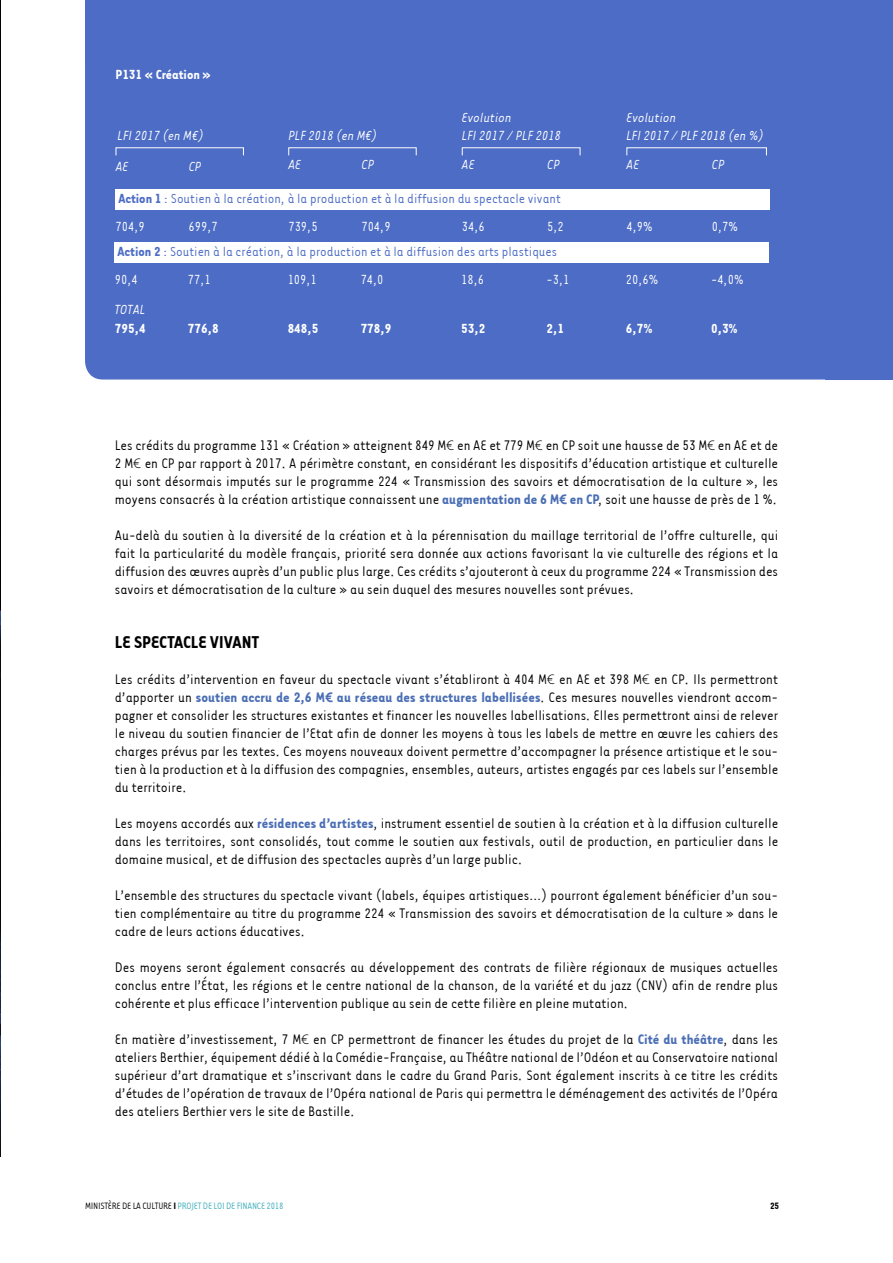
<style>
.page{position:relative;width:893px;height:1263px;background:#fff}
.page>*{position:absolute;margin:0;border:0;box-sizing:border-box;transform-origin:0 0}
.t1{font:700 19.5px "Tarzana Narrow";letter-spacing:.005em;color:#000}
.t2{font:15.75px/18px "Tarzana Narrow";color:#000;text-align:justify}
.t3{font:15px "Tarzana Narrow";color:#4c6cc5}
.t4{font:italic 15px/18px "Tarzana Narrow";color:#fff}
.t5{font:15px "Tarzana Narrow";color:#fff}
.t6{font:700 15px "Tarzana Narrow";color:#fff}
.t7{font:10.5px "Tarzana Narrow";letter-spacing:-.025em;color:#3badba}
.t8{font:700 10.5px "Tarzana Narrow";color:#000}
.s1{font-weight:700}
.s2{font-family:"Nexa";font-weight:300;font-size:13.5px}
.s3{font-weight:700;color:#4a6eb5}
.s4{font-family:"Nexa";font-weight:700;font-size:13.5px;color:#4a6eb5}
.s5{color:#000}
.s6{font-weight:700;color:#000}
</style>
<div class="page">
<img style="left:0;top:0;width:1px;height:1157px">
<div style="left:85px;top:0;width:778px;height:379px;background:#4c6cc5;border-radius:18px"></div>
<div style="left:85px;top:0;width:778px;height:64px;background:#4c6cc5"></div>
<div style="left:825px;top:0;width:68px;height:379px;background:#4c6cc5"></div>
<div style="left:116px;top:190px;width:654px;height:20px;background:#fff"></div>
<div style="left:115px;top:243px;width:654px;height:20px;background:#fff"></div>
<div style="left:116px;top:147px;width:128px;height:9px;border:1px solid #fff"></div>
<div style="left:288px;top:147px;width:129px;height:9px;border:1px solid #fff"></div>
<div style="left:462px;top:147px;width:118px;height:9px;border:1px solid #fff"></div>
<div style="left:626px;top:147px;width:141px;height:9px;border:1px solid #fff"></div>
<p class="t6" style="left:116px;top:66px;width:97px">P131 « Création »</p>
<p class="t4" style="left:462px;top:108px;width:101px">Evolution<br>LFI 2017 / PLF 2018</p>
<p class="t4" style="left:626px;top:108px;width:51px">Evolution</p>
<p class="t4" style="left:118px;top:126px;width:88px">LFI 2017 (en M¤)</p>
<p class="t4" style="left:288px;top:126px;width:90px">PLF 2018 (en M¤)</p>
<p class="t4" style="left:626px;top:126px;width:139px">LFI 2017 / PLF 2018 (en %)</p>
<p class="t4" style="left:116px;top:157px;width:14px">AE</p>
<p class="t4" style="left:189px;top:157px;width:14px">CP</p>
<p class="t4" style="left:288px;top:155px;width:14px">AE</p>
<p class="t4" style="left:361px;top:155px;width:14px">CP</p>
<p class="t4" style="left:462px;top:155px;width:14px">AE</p>
<p class="t4" style="left:547px;top:155px;width:14px">CP</p>
<p class="t4" style="left:626px;top:155px;width:14px">AE</p>
<p class="t4" style="left:712px;top:155px;width:14px">CP</p>
<p class="t3" style="left:118px;top:190px;width:444px"><span class="s1">Action 1</span> : Soutien à la création, à la production et à la diffusion du spectacle vivant</p>
<p class="t5" style="left:116px;top:218px;width:31px">704,9</p>
<p class="t5" style="left:189px;top:218px;width:31px">699,7</p>
<p class="t5" style="left:288px;top:218px;width:31px">739,5</p>
<p class="t5" style="left:361px;top:218px;width:31px">704,9</p>
<p class="t5" style="left:462px;top:218px;width:24px">34,6</p>
<p class="t5" style="left:547px;top:218px;width:18px">5,2</p>
<p class="t5" style="left:626px;top:218px;width:28px">4,9%</p>
<p class="t5" style="left:712px;top:218px;width:28px">0,7%</p>
<p class="t3" style="left:118px;top:243px;width:441px"><span class="s1">Action 2</span> : Soutien à la création, à la production et à la diffusion des arts plastiques</p>
<p class="t5" style="left:115px;top:270px;width:24px">90,4</p>
<p class="t5" style="left:188px;top:270px;width:24px">77,1</p>
<p class="t5" style="left:288px;top:270px;width:31px">109,1</p>
<p class="t5" style="left:361px;top:270px;width:24px">74,0</p>
<p class="t5" style="left:461px;top:270px;width:24px">18,6</p>
<p class="t5" style="left:546px;top:270px;width:24px">-3,1</p>
<p class="t5" style="left:626px;top:270px;width:34px">20,6%</p>
<p class="t5" style="left:711px;top:270px;width:34px">-4,0%</p>
<p class="t6" style="left:115px;top:319px;width:32px">795,4</p>
<p class="t6" style="left:188px;top:319px;width:32px">776,8</p>
<p class="t6" style="left:288px;top:319px;width:32px">848,5</p>
<p class="t6" style="left:361px;top:319px;width:32px">778,9</p>
<p class="t6" style="left:461px;top:319px;width:26px">53,2</p>
<p class="t6" style="left:546px;top:319px;width:19px">2,1</p>
<p class="t6" style="left:626px;top:319px;width:28px">6,7%</p>
<p class="t6" style="left:711px;top:319px;width:28px">0,3%</p>
<p class="t4" style="left:115px;top:299px;width:32px">TOTAL</p>
<p class="t2" style="left:115px;top:436px;width:665px">Les crédits du programme 131 « Création » atteignent 849 M<span class="s2">€</span> en AE et 779 M<span class="s2">€</span> en CP soit une hausse de 53 M<span class="s2">€</span> en AE et de 2 M<span class="s2">€</span> en CP par rapport à 2017. A périmètre constant, en considérant les dispositifs d’éducation artistique et culturelle qui sont désormais imputés sur le programme 224 « Transmission des savoirs et démocratisation de la culture », les moyens consacrés à la création artistique connaissent une <span class="s3">augmentation de 6 M</span><span class="s4">€</span> <span class="s3">en CP</span>, soit une hausse de près de 1 %.</p>
<p class="t2" style="left:115px;top:526px;width:665px">Au-delà du soutien à la diversité de la création et à la pérennisation du maillage territorial de l’offre culturelle, qui fait la particularité du modèle français, priorité sera donnée aux actions favorisant la vie culturelle des régions et la diffusion des œuvres auprès d’un public plus large. Ces crédits s’ajouteront à ceux du programme 224 « Transmission des savoirs et démocratisation de la culture » au sein duquel des mesures nouvelles sont prévues.</p>
<p class="t1" style="left:115px;top:630px;width:145px">LE SPECTACLE VIVANT</p>
<p class="t2" style="left:115px;top:670px;width:665px">Les crédits d’intervention en faveur du spectacle vivant s’établiront à 404 M<span class="s2">€</span> en AE et 398 M<span class="s2">€</span> en CP. Ils permettront d’apporter un <span class="s3">soutien accru de 2,6 M</span><span class="s4">€</span> <span class="s3">au réseau des structures labellisées</span>. Ces mesures nouvelles viendront accom&shy;pagner et consolider les structures existantes et financer les nouvelles labellisations. Elles permettront ainsi de relever le niveau du soutien financier de l’Etat afin de donner les moyens à tous les labels de mettre en œuvre les cahiers des charges prévus par les textes. Ces moyens nouveaux doivent permettre d’accompagner la présence artistique et le sou&shy;tien à la production et à la diffusion des compagnies, ensembles, auteurs, artistes engagés par ces labels sur l’ensemble du territoire.</p>
<p class="t2" style="left:115px;top:814px;width:665px">Les moyens accordés aux <span class="s3">résidences d’artistes</span>, instrument essentiel de soutien à la création et à la diffusion culturelle dans les territoires, sont consolidés, tout comme le soutien aux festivals, outil de production, en particulier dans le domaine musical, et de diffusion des spectacles auprès d’un large public.</p>
<p class="t2" style="left:115px;top:886px;width:665px">L’ensemble des structures du spectacle vivant (labels, équipes artistiques…) pourront également bénéficier d’un sou&shy;tien complémentaire au titre du programme 224 « Transmission des savoirs et démocratisation de la culture » dans le cadre de leurs actions éducatives.</p>
<p class="t2" style="left:115px;top:958px;width:665px">Des moyens seront également consacrés au développement des contrats de filière régionaux de musiques actuelles conclus entre l’État, les régions et le centre national de la chanson, de la variété et du jazz (CNV) afin de rendre plus cohérente et plus efficace l’intervention publique au sein de cette filière en pleine mutation.</p>
<p class="t2" style="left:115px;top:1030px;width:665px">En matière d’investissement, 7 M<span class="s2">€</span> en CP permettront de financer les études du projet de la <span class="s3">Cité du théâtre</span>, dans les ateliers Berthier, équipement dédié à la Comédie-Française, au Théâtre national de l’Odéon et au Conservatoire national supérieur d’art dramatique et s’inscrivant dans le cadre du Grand Paris. Sont également inscrits à ce titre les crédits d’études de l’opération de travaux de l’Opéra national de Paris qui permettra le déménagement des activités de l’Opéra des ateliers Berthier vers le site de Bastille.</p>
<p class="t7" style="left:85px;top:1199px;width:200px"><span class="s5">MINISTÈRE DE LA CULTURE</span> <span class="s6">I</span> PROJET DE LOI DE FINANCE 2018</p>
<p class="t8" style="left:770px;top:1199px;width:10px">25</p>
</div>
